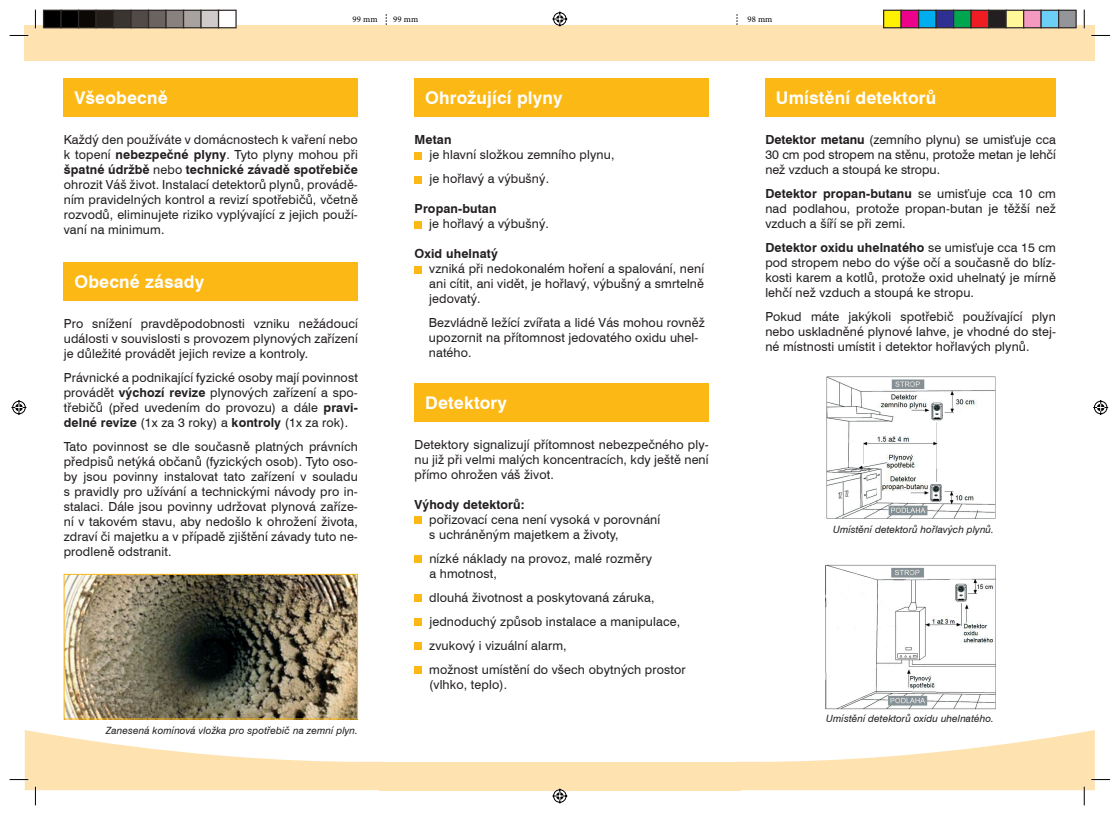
<style>
.page{position:relative;width:1120px;height:815px;background:#fff}
.page>*{position:absolute;margin:0;border:0;box-sizing:border-box;transform-origin:0 0}
.t1{font:700 17.5px "Swiss 721 BT";letter-spacing:.01em;color:#fff}
.t2{font:12.5px/15px "Swiss 721 BT";letter-spacing:.01em;color:#231f20;text-align:justify}
.t3{font:700 12.5px "Swiss 721 BT";letter-spacing:.01em;color:#231f20}
.t4{font:italic 10px "Swiss 721 BT";letter-spacing:.01em;color:#231f20}
.t5{font:8.75px "Minion Pro";letter-spacing:.01em;color:#000}
.s1{font-weight:700}
</style>
<div class="page">
<img style="left:66px;top:576px;width:290px;height:141px">
<div style="left:64px;top:574px;width:294px;height:145px;border:1px solid #fcb814"></div>
<img style="left:826px;top:376px;width:170px;height:143px">
<img style="left:825px;top:564px;width:171px;height:146px">
<div style="left:379px;top:762px;width:362px;height:28px;background:#fee3b1"></div>
<div style="left:25px;top:25px;width:1070px;height:35px;background:#fee3b1"></div>
<div style="left:64px;top:78px;width:294px;height:39px;background:#fcb814"></div>
<div style="left:64px;top:262px;width:294px;height:39px;background:#fcb814"></div>
<div style="left:765px;top:78px;width:291px;height:39px;background:#fcb814"></div>
<div style="left:415px;top:78px;width:294px;height:39px;background:#fcb814"></div>
<div style="left:415px;top:152px;width:7px;height:7px;background:#fcb814"></div>
<div style="left:415px;top:176px;width:7px;height:7px;background:#fcb814"></div>
<div style="left:415px;top:221px;width:7px;height:7px;background:#fcb814"></div>
<div style="left:415px;top:266px;width:7px;height:7px;background:#fcb814"></div>
<div style="left:415px;top:383px;width:294px;height:39px;background:#fcb814"></div>
<div style="left:415px;top:517px;width:7px;height:7px;background:#fcb814"></div>
<div style="left:415px;top:556px;width:7px;height:7px;background:#fcb814"></div>
<div style="left:415px;top:595px;width:7px;height:7px;background:#fcb814"></div>
<div style="left:415px;top:619px;width:7px;height:7px;background:#fcb814"></div>
<div style="left:415px;top:643px;width:7px;height:7px;background:#fcb814"></div>
<div style="left:415px;top:667px;width:7px;height:7px;background:#fcb814"></div>
<svg style="left:10px;top:35px;width:18px;height:1px"></svg>
<svg style="left:1091px;top:35px;width:19px;height:1px"></svg>
<svg style="left:35px;top:10px;width:1px;height:18px"></svg>
<svg style="left:10px;top:730px;width:373px;height:75px"></svg>
<svg style="left:1083px;top:10px;width:2px;height:18px"></svg>
<svg style="left:737px;top:730px;width:373px;height:75px"></svg>
<svg style="left:552px;top:11px;width:16px;height:16px"></svg>
<svg style="left:551px;top:788px;width:18px;height:16px"></svg>
<svg style="left:11px;top:400px;width:16px;height:15px"></svg>
<svg style="left:1093px;top:400px;width:16px;height:15px"></svg>
<div style="left:44px;top:10px;width:17px;height:18px;background:#000"></div>
<div style="left:43px;top:10px;width:19px;height:18px;border:1px solid #302a28"></div>
<div style="left:61px;top:10px;width:18px;height:18px;background:#000"></div>
<div style="left:60px;top:10px;width:19px;height:18px;border:1px solid #302a28"></div>
<div style="left:79px;top:10px;width:17px;height:18px;background:#0c0806"></div>
<div style="left:78px;top:10px;width:19px;height:18px;border:1px solid #302a28"></div>
<div style="left:96px;top:10px;width:18px;height:18px;background:#241e1b"></div>
<div style="left:95px;top:10px;width:19px;height:18px;border:1px solid #302a28"></div>
<div style="left:114px;top:10px;width:17px;height:18px;background:#3b3532"></div>
<div style="left:113px;top:10px;width:19px;height:18px;border:1px solid #302a28"></div>
<div style="left:131px;top:10px;width:18px;height:18px;background:#524a47"></div>
<div style="left:130px;top:10px;width:19px;height:18px;border:1px solid #302a28"></div>
<div style="left:149px;top:10px;width:17px;height:18px;background:#6b6360"></div>
<div style="left:148px;top:10px;width:19px;height:18px;border:1px solid #302a28"></div>
<div style="left:166px;top:10px;width:18px;height:18px;background:#88817e"></div>
<div style="left:165px;top:10px;width:19px;height:18px;border:1px solid #302a28"></div>
<div style="left:184px;top:10px;width:17px;height:18px;background:#a7a2a0"></div>
<div style="left:183px;top:10px;width:19px;height:18px;border:1px solid #302a28"></div>
<div style="left:201px;top:10px;width:18px;height:18px;background:#cfcbca"></div>
<div style="left:200px;top:10px;width:19px;height:18px;border:1px solid #302a28"></div>
<div style="left:219px;top:10px;width:17px;height:18px;background:#fff"></div>
<div style="left:218px;top:10px;width:19px;height:18px;border:1px solid #302a28"></div>
<div style="left:884px;top:10px;width:17px;height:18px;background:#fff101"></div>
<div style="left:883px;top:10px;width:19px;height:18px;border:1px solid #302a28"></div>
<div style="left:901px;top:10px;width:18px;height:18px;background:#ed028c"></div>
<div style="left:901px;top:10px;width:18px;height:18px;border:1px solid #302a28"></div>
<div style="left:919px;top:10px;width:17px;height:18px;background:#00aeef"></div>
<div style="left:918px;top:10px;width:19px;height:18px;border:1px solid #302a28"></div>
<div style="left:936px;top:10px;width:18px;height:18px;background:#2e3092"></div>
<div style="left:936px;top:10px;width:18px;height:18px;border:1px solid #302a28"></div>
<div style="left:954px;top:10px;width:17px;height:18px;background:#00a54f"></div>
<div style="left:953px;top:10px;width:19px;height:18px;border:1px solid #302a28"></div>
<div style="left:971px;top:10px;width:18px;height:18px;background:#ee1d23"></div>
<div style="left:971px;top:10px;width:18px;height:18px;border:1px solid #302a28"></div>
<div style="left:989px;top:10px;width:17px;height:18px;background:#231f20"></div>
<div style="left:988px;top:10px;width:19px;height:18px;border:1px solid #302a28"></div>
<div style="left:1006px;top:10px;width:18px;height:18px;background:#fff79a"></div>
<div style="left:1006px;top:10px;width:18px;height:18px;border:1px solid #302a28"></div>
<div style="left:1024px;top:10px;width:17px;height:18px;background:#f499c2"></div>
<div style="left:1023px;top:10px;width:19px;height:18px;border:1px solid #302a28"></div>
<div style="left:1041px;top:10px;width:18px;height:18px;background:#6bcff6"></div>
<div style="left:1041px;top:10px;width:18px;height:18px;border:1px solid #302a28"></div>
<div style="left:1059px;top:10px;width:17px;height:18px;background:#939598"></div>
<div style="left:1058px;top:10px;width:19px;height:18px;border:1px solid #302a28"></div>
<h1 class="t1" style="left:74px;top:86px;width:95px">Všeobecně</h1>
<p class="t5" style="left:353px;top:16px;width:27px">99 mm</p>
<p class="t5" style="left:393px;top:16px;width:27px">99 mm</p>
<p class="t5" style="left:747px;top:16px;width:27px">98 mm</p>
<h1 class="t1" style="left:425px;top:86px;width:139px">Ohrožující plyny</h1>
<h1 class="t1" style="left:776px;top:86px;width:162px">Umístění detektorů</h1>
<p class="t2" style="left:64px;top:132px;width:296px">Každý den používáte v domácnostech k vaření nebo k topení <span class="s1">nebezpečné plyny</span>. Tyto plyny mohou při <span class="s1">špatné údržbě</span> nebo <span class="s1">technické závadě spotřebiče </span>ohrozit Váš život. Instalací detektorů plynů, provádě&shy;ním pravidelných kontrol a revizí spotřebičů, včetně rozvodů, eliminujete riziko vyplývající z jejich použí&shy;vaní na minimum.</p>
<h1 class="t1" style="left:74px;top:270px;width:131px">Obecné zásady</h1>
<p class="t2" style="left:64px;top:316px;width:296px">Pro snížení pravděpodobnosti vzniku nežádoucí události v souvislosti s provozem plynových zařízení je důležité provádět jejich revize a kontroly.</p>
<p class="t2" style="left:64px;top:370px;width:296px">Právnické a podnikající fyzické osoby mají povinnost provádět <span class="s1">výchozí revize</span> plynových zařízení a spo&shy;třebičů (před uvedením do provozu) a dále <span class="s1">pravi&shy;delné revize</span> (1x za 3 roky) a <span class="s1">kontroly</span> (1x za rok).</p>
<p class="t2" style="left:64px;top:439px;width:296px">Tato povinnost se dle současně platných právních předpisů netýká občanů (fyzických osob). Tyto oso&shy;by jsou povinny instalovat tato zařízení v souladu s pravidly pro užívání a technickými návody pro in&shy;stalaci. Dále jsou povinny udržovat plynová zaříze&shy;ní v takovém stavu, aby nedošlo k ohrožení života, zdraví či majetku a v případě zjištění závady tuto ne&shy;prodleně odstranit.</p>
<p class="t4" style="left:106px;top:724px;width:254px">Zanesená komínová vložka pro spotřebič na zemní plyn.</p>
<p class="t3" style="left:415px;top:131px;width:38px">Metan</p>
<p class="t2" style="left:429px;top:142px;width:187px;line-height:24px">je hlavní složkou zemního plynu, je hořlavý a výbušný.</p>
<p class="t3" style="left:415px;top:200px;width:84px">Propan-butan</p>
<p class="t2" style="left:429px;top:216px;width:121px">je hořlavý a výbušný.</p>
<p class="t3" style="left:415px;top:245px;width:85px">Oxid uhelnatý</p>
<p class="t2" style="left:429px;top:261px;width:276px">vzniká při nedokonalém hoření a spalování, není ani cítit, ani vidět, je hořlavý, výbušný a smrtelně jedovatý.</p>
<p class="t2" style="left:429px;top:315px;width:277px;text-align:left">Bezvládně ležící zvířata a lidé Vás mohou rovněž upozornit na přítomnost jedovatého oxidu uhel&shy;natého.</p>
<h1 class="t1" style="left:425px;top:391px;width:83px">Detektory</h1>
<p class="t2" style="left:415px;top:436px;width:296px">Detektory signalizují přítomnost nebezpečného ply&shy;nu již při velmi malých koncentracích, kdy ještě není přímo ohrožen váš život.</p>
<p class="t3" style="left:415px;top:496px;width:112px">Výhody detektorů:</p>
<p class="t2" style="left:429px;top:511px;width:233px">pořizovací cena není vysoká v porovnání s uchráněným majetkem a životy,</p>
<p class="t2" style="left:429px;top:550px;width:224px">nízké náklady na provoz, malé rozměry a hmotnost,</p>
<p class="t2" style="left:429px;top:585px;width:258px;line-height:24px;text-align:left">dlouhá životnost a poskytovaná záruka, jednoduchý způsob instalace a manipulace, zvukový i vizuální alarm,<br>možnost umístění do všech obytných prostor</p>
<p class="t2" style="left:429px;top:676px;width:79px">(vlhko, teplo).</p>
<p class="t2" style="left:765px;top:132px;width:292px"><span class="s1">Detektor metanu</span> (zemního plynu) se umisťuje cca 30 cm pod stropem na stěnu, protože metan je lehčí než vzduch a stoupá ke stropu.</p>
<p class="t2" style="left:765px;top:186px;width:292px"><span class="s1">Detektor propan-butanu</span> se umisťuje cca 10 cm nad podlahou, protože propan-butan je těžší než vzduch a šíří se při zemi.</p>
<p class="t2" style="left:765px;top:240px;width:292px"><span class="s1">Detektor oxidu uhelnatého</span> se umisťuje cca 15 cm pod stropem nebo do výše očí a současně do blíz&shy;kosti karem a kotlů, protože oxid uhelnatý je mírně lehčí než vzduch a stoupá ke stropu.</p>
<p class="t2" style="left:765px;top:309px;width:292px">Pokud máte jakýkoli spotřebič používající plyn nebo uskladněné plynové lahve, je vhodné do stej&shy;né místnosti umístit i detektor hořlavých plynů.</p>
<p class="t4" style="left:833px;top:523px;width:162px">Umístění detektorů hořlavých plynů.</p>
<p class="t4" style="left:826px;top:712px;width:169px">Umístění detektorů oxidu uhelnatého.</p>
</div>
